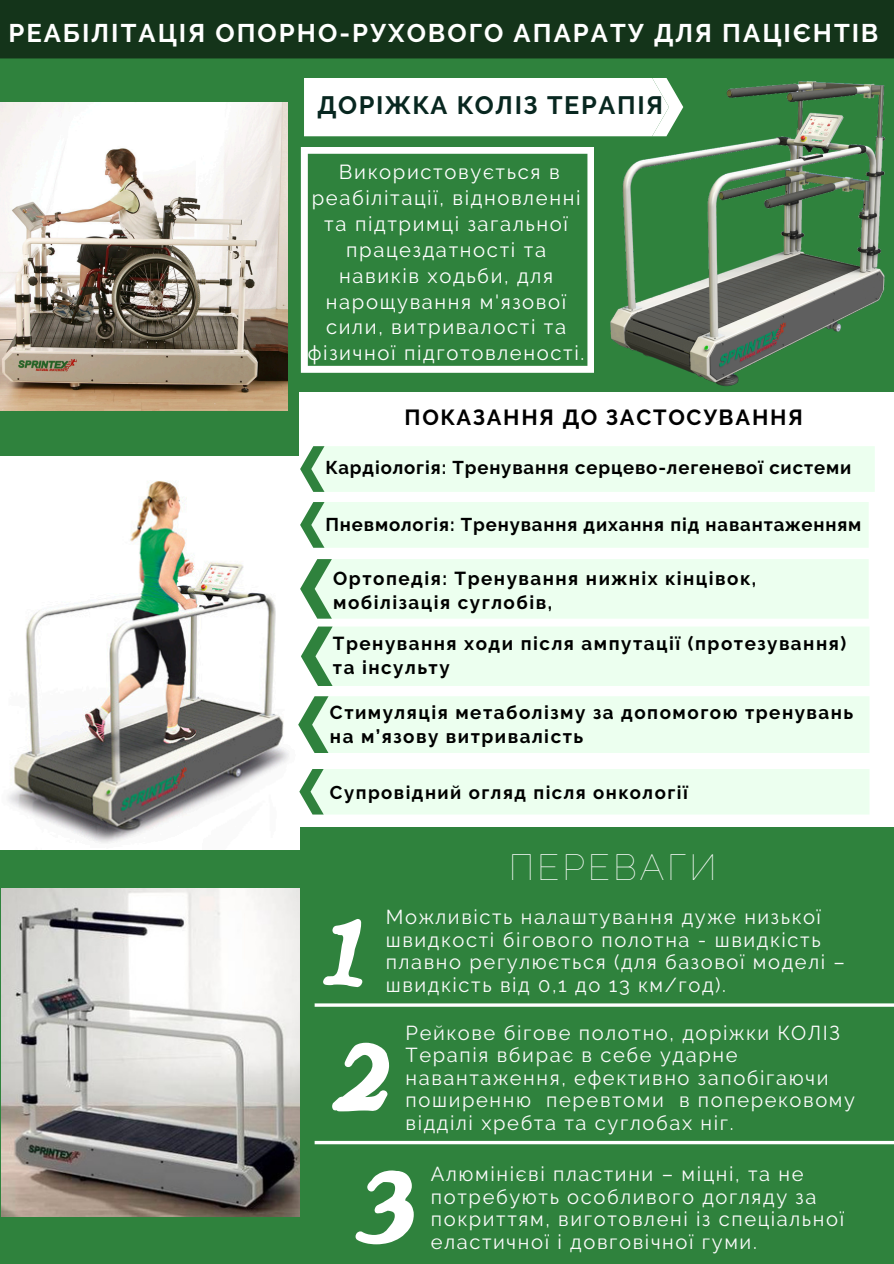
<style>
.page{position:relative;width:894px;height:1264px;background:#fff}
.page>*{position:absolute;margin:0;border:0;box-sizing:border-box;transform-origin:0 0}
.t1{font:107.7px "NF Nadira Pro Bold";color:#fff}
.t2{font:106.5px "NF Nadira Pro Bold";color:#fff}
.t3{font:100 36.3px "Raleway";letter-spacing:.08em;color:#fff}
.t4{font:700 25.5px "Raleway";letter-spacing:.08em;color:#fff}
.t5{font:700 25.05px "Raleway";letter-spacing:.07em;color:#082720}
.t6{font:700 21.75px "Raleway";letter-spacing:.08em;color:#000}
.t7{font:20.25px/25.8px "Raleway";letter-spacing:.08em;color:#fff;text-align:center}
.t8{font:20.1px/22.5px "Raleway";letter-spacing:.08em;color:#fbfbfb}
.t9{font:700 18.75px/23.7px "Raleway";letter-spacing:.08em;color:#000}
.t10{font:700 18.45px "Raleway";letter-spacing:.05em;color:#000}
.t11{font:700 18.45px "Raleway";letter-spacing:.08em;color:#000}
</style>
<div class="page">
<div style="left:0;top:0;width:893px;height:1263px;background:#2f823d"></div>
<img style="left:0;top:102px;width:287px;height:308px">
<img style="left:1px;top:888px;width:298px;height:328px">
<div style="left:0;top:0;width:893px;height:58px;background:#14341a"></div>
<img style="left:0;top:456px;width:299px;height:393px">
<svg style="left:301px;top:147px;width:293px;height:226px"></svg>
<div style="left:299px;top:392px;width:594px;height:434px;background:#fff"></div>
<div style="left:300px;top:446px;width:574px;height:46px;background:#ecffef"></div>
<div style="left:300px;top:502px;width:568px;height:46px;background:#ecffef"></div>
<div style="left:301px;top:626px;width:568px;height:60px;background:#ecffef"></div>
<div style="left:300px;top:559px;width:568px;height:59px;background:#ecffef"></div>
<div style="left:298px;top:696px;width:571px;height:57px;background:#ecffef"></div>
<div style="left:299px;top:769px;width:570px;height:45px;background:#ecffef"></div>
<hr style="left:314px;top:1003px;width:579px;height:3px;background:#fff">
<svg style="left:314px;top:1140px;width:579px;height:4px;background:#cfe2d2"></svg>
<div style="left:304px;top:78px;width:296px;height:58px;background:#fff"></div>
<img style="left:600px;top:78px;width:285px;height:308px">
<p class="t4" style="left:8px;top:18px;width:871px">РЕАБІЛІТАЦІЯ ОПОРНО-РУХОВОГО АПАРАТУ ДЛЯ ПАЦІЄНТІВ</p>
<h4 class="t5" style="left:317px;top:91px;width:347px">ДОРІЖКА КОЛІЗ ТЕРАПІЯ</h4>
<p class="t7" style="left:308px;top:159px;width:278px">Використовується в реабілітації, відновленні та підтримці загальної працездатності та навиків ходьби, для нарощування м'язової сили, витривалості та фізичної підготовленості.</p>
<h4 class="t6" style="left:404px;top:404px;width:399px">ПОКАЗАННЯ ДО ЗАСТОСУВАННЯ</h4>
<p class="t10" style="left:325px;top:456px;width:527px">Кардіологія: Тренування серцево-легеневої системи</p>
<p class="t10" style="left:325px;top:513px;width:537px">Пневмологія: Тренування дихання під навантаженням</p>
<p class="t9" style="left:333px;top:566px;width:424px">Ортопедія: Тренування нижніх кінцівок, мобілізація суглобів,</p>
<p class="t9" style="left:333px;top:632px;width:514px">Тренування ходи після ампутації (протезування) та інсульту</p>
<p class="t9" style="left:330px;top:700px;width:524px">Стимуляція метаболізму за допомогою тренувань на м’язову витривалість</p>
<p class="t11" style="left:330px;top:782px;width:359px">Супровідний огляд після онкології</p>
<h1 class="t3" style="left:508px;top:845px;width:209px">ПЕРЕВАГИ</h1>
<p class="t8" style="left:386px;top:906px;width:460px">Можливість налаштування дуже низької швидкості бігового полотна - швидкість плавно регулюється (для базової моделі – швидкість від 0,1 до 13 км/год).</p>
<h4 class="t8" style="left:405px;top:1021px;width:451px">Рейкове бігове полотно, доріжки КОЛІЗ Терапія вбирає в себе ударне навантаження, ефективно запобігаючи поширенню перевтоми в поперековому відділі хребта та суглобах ніг.</h4>
<h4 class="t2" style="left:321px;top:888px;width:45px">1</h4>
<p class="t1" style="left:330px;top:1013px;width:63px">2</p>
<p class="t2" style="left:353px;top:1147px;width:64px">3</p>
<h3 class="t8" style="left:431px;top:1162px;width:414px">Алюмінієві пластини – міцні, та не потребують особливого догляду за покриттям, виготовлені із спеціальної еластичної і довговічної гуми.</h3>
</div>
